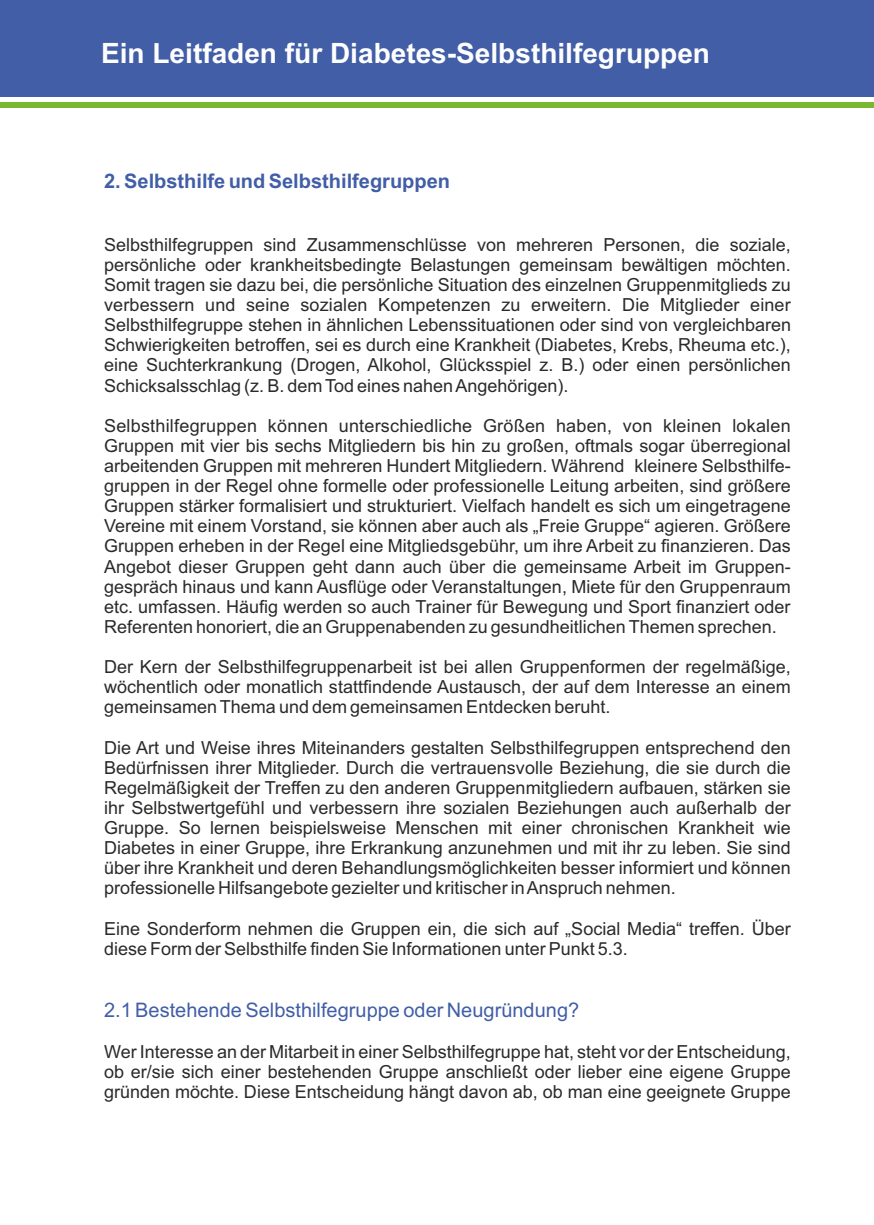
<style>
.page{position:relative;width:874px;height:1225px;background:#fff}
.page>*{position:absolute;margin:0;border:0;box-sizing:border-box;transform-origin:0 0}
.t1{font:700 28px "Arial";color:#fefefe}
.t2{font:20px "Arial";color:#415ea7}
.t3{font:700 20px "Arial";color:#415ea7}
.t4{font:18px/20.2px "Arial";color:#2b2a29;text-align:justify}
</style>
<div class="page">
<div style="left:0;top:102px;width:873px;height:6px;background:#78b833"></div>
<div style="left:0;top:0;width:873px;height:97px;background:#415ea7"></div>
<h1 class="t1" style="left:101px;top:43px;width:610px">Ein Leitfaden für Diabetes-Selbsthilfegruppen</h1>
<p class="t3" style="left:104px;top:173px;width:347px">2. Selbsthilfe und Selbsthilfegruppen</p>
<p class="t4" style="left:104px;top:236px;width:688px">Selbsthilfegruppen sind Zusammenschlüsse von mehreren Personen, die soziale, persönliche oder krankheitsbedingte Belastungen gemeinsam bewältigen möchten.<br>Somit tragen sie dazu bei, die persönliche Situation des einzelnen Gruppenmitglieds zu verbessern und seine sozialen Kompetenzen zu erweitern. Die Mitglieder einer Selbsthilfegruppe stehen in ähnlichen Lebenssituationen oder sind von vergleichbaren Schwierigkeiten betroffen, sei es durch eine Krankheit (Diabetes, Krebs, Rheuma etc.), eine Suchterkrankung (Drogen, Alkohol, Glücksspiel z. B.) oder einen persönlichen Schicksalsschlag (z. B. dem Tod eines nahen Angehörigen).</p>
<p class="t4" style="left:104px;top:417px;width:688px">Selbsthilfegruppen können unterschiedliche Größen haben, von kleinen lokalen Gruppen mit vier bis sechs Mitgliedern bis hin zu großen, oftmals sogar überregional arbeitenden Gruppen mit mehreren Hundert Mitgliedern. Während kleinere Selbsthilfe&shy;gruppen in der Regel ohne formelle oder professionelle Leitung arbeiten, sind größere Gruppen stärker formalisiert und strukturiert. Vielfach handelt es sich um eingetragene Vereine mit einem Vorstand, sie können aber auch als „Freie Gruppe“ agieren. Größere Gruppen erheben in der Regel eine Mitgliedsgebühr, um ihre Arbeit zu finanzieren. Das Angebot dieser Gruppen geht dann auch über die gemeinsame Arbeit im Gruppen&shy;gespräch hinaus und kann Ausflüge oder Veranstaltungen, Miete für den Gruppenraum etc. umfassen. Häufig werden so auch Trainer für Bewegung und Sport finanziert oder Referenten honoriert, die an Gruppenabenden zu gesundheitlichen Themen sprechen.</p>
<p class="t4" style="left:104px;top:658px;width:687px">Der Kern der Selbsthilfegruppenarbeit ist bei allen Gruppenformen der regelmäßige, wöchentlich oder monatlich stattfindende Austausch, der auf dem Interesse an einem gemeinsamen Thema und dem gemeinsamen Entdecken beruht.</p>
<p class="t4" style="left:104px;top:739px;width:688px">Die Art und Weise ihres Miteinanders gestalten Selbsthilfegruppen entsprechend den Bedürfnissen ihrer Mitglieder. Durch die vertrauensvolle Beziehung, die sie durch die Regelmäßigkeit der Treffen zu den anderen Gruppenmitgliedern aufbauen, stärken sie ihr Selbstwertgefühl und verbessern ihre sozialen Beziehungen auch außerhalb der Gruppe. So lernen beispielsweise Menschen mit einer chronischen Krankheit wie Diabetes in einer Gruppe, ihre Erkrankung anzunehmen und mit ihr zu leben. Sie sind über ihre Krankheit und deren Behandlungsmöglichkeiten besser informiert und können professionelle Hilfsangebote gezielter und kritischer in Anspruch nehmen.</p>
<p class="t4" style="left:104px;top:920px;width:687px">Eine Sonderform nehmen die Gruppen ein, die sich auf „Social Media“ treffen. Über diese Form der Selbsthilfe finden Sie Informationen unter Punkt 5.3.</p>
<p class="t2" style="left:104px;top:1002px;width:476px">2.1 Bestehende Selbsthilfegruppe oder Neugründung?</p>
<p class="t4" style="left:104px;top:1042px;width:687px">Wer Interesse an der Mitarbeit in einer Selbsthilfegruppe hat, steht vor der Entscheidung, ob er/sie sich einer bestehenden Gruppe anschließt oder lieber eine eigene Gruppe gründen möchte. Diese Entscheidung hängt davon ab, ob man eine geeignete Gruppe</p>
</div>
